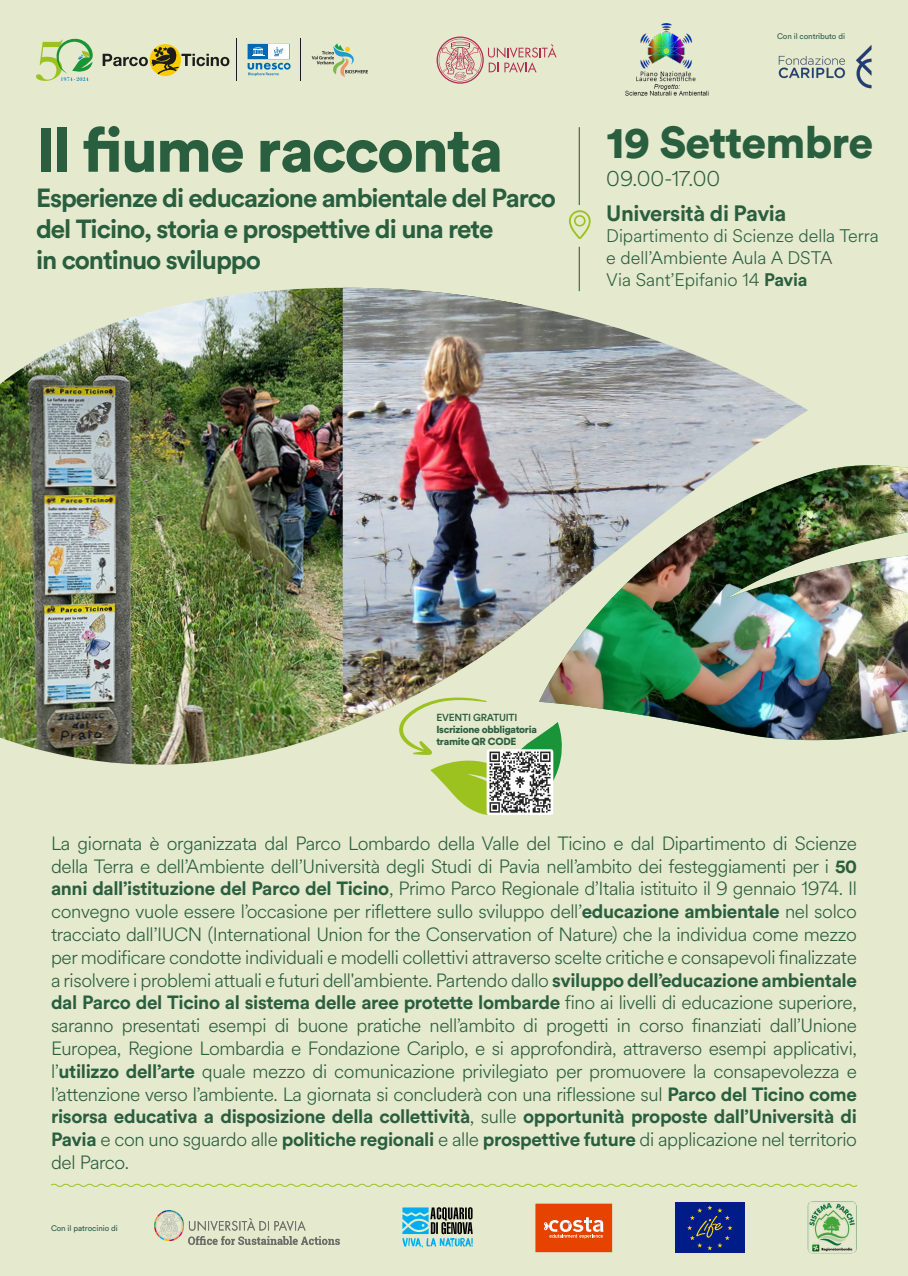
<style>
.page{position:relative;width:908px;height:1276px;background:#fff}
.page>*{position:absolute;margin:0;border:0;box-sizing:border-box;transform-origin:0 0}
.t1{font:900 62px "Circular Std";letter-spacing:-.03em;color:#295e3e}
.t2{font:900 44.4px "Circular Std";letter-spacing:-.02em;color:#295e3e}
.t3{font:700 26px/31.2px "Circular Std";letter-spacing:-.04em;color:#295e3e}
.t4{font:700 22px "Circular Std";letter-spacing:-.02em;color:#295e3e}
.t5{font:300 21.1px "Circular Spotify Text";color:#295e3e}
.t6{font:300 19px/22.8px "Circular Spotify Text";letter-spacing:-.02em;color:#295e3e;text-align:justify}
.t7{font:300 18px "Circular Spotify Text";color:#295e3e}
.t8{font:900 10.1px "Circular Std";letter-spacing:-.03em;color:#295e3e}
.t9{font:500 10.1px "Circular Std";letter-spacing:-.02em;color:#295e3e}
.t10{font:8px "Circular Std";letter-spacing:-.01em;color:#295c4d}
.s1{font-family:"Circular Std";font-weight:700}
</style>
<div class="page">
<div style="left:0;top:0;width:907px;height:1276px;background:#e5e9cd"></div>
<svg style="left:311px;top:43px;width:57px;height:34px"></svg>
<svg style="left:247px;top:44px;width:43px;height:32px"></svg>
<svg style="left:149px;top:44px;width:32px;height:32px"></svg>
<svg style="left:103px;top:47px;width:126px;height:27px"></svg>
<hr style="left:300px;top:38px;width:1px;height:43px;background:#1c1c1c">
<hr style="left:236px;top:38px;width:1px;height:43px;background:#1c1c1c">
<svg style="left:36px;top:38px;width:57px;height:43px"></svg>
<hr style="left:578px;top:127px;width:1px;height:78px;background:#295e3e">
<hr style="left:578px;top:247px;width:1px;height:44px;background:#295e3e">
<svg style="left:568px;top:210px;width:22px;height:29px"></svg>
<img style="left:0;top:288px;width:367px;height:477px">
<img style="left:342px;top:288px;width:465px;height:430px">
<svg style="left:539px;top:441px;width:268px;height:24px;fill:#bdc2ca"></svg>
<img style="left:539px;top:465px;width:368px;height:276px">
<img style="left:778px;top:45px;width:93px;height:44px">
<svg style="left:436px;top:37px;width:120px;height:47px"></svg>
<svg style="left:51px;top:1183px;width:806px;height:4px"></svg>
<svg style="left:397px;top:697px;width:172px;height:118px"></svg>
<img style="left:625px;top:24px;width:83px;height:72px">
<img style="left:154px;top:1211px;width:185px;height:33px">
<svg style="left:402px;top:1207px;width:70px;height:41px"></svg>
<svg style="left:535px;top:1203px;width:77px;height:49px;background:#e95b22"></svg>
<img style="left:807px;top:1201px;width:49px;height:52px">
<div style="left:674px;top:1202px;width:70px;height:51px;background:#001c88"></div>
<svg style="left:687px;top:1205px;width:45px;height:45px"></svg>
<p class="t1" style="left:36px;top:109px;width:468px">Il fiume racconta</p>
<p class="t3" style="left:36px;top:181px;width:521px">Esperienze di educazione ambientale del Parco del Ticino, storia e prospettive di una rete</p>
<p class="t3" style="left:36px;top:244px;width:226px">in continuo sviluppo</p>
<p class="t10" style="left:776px;top:31px;width:69px">Con il contributo di</p>
<p class="t2" style="left:606px;top:113px;width:268px">19 Settembre</p>
<p class="t5" style="left:606px;top:164px;width:115px">09.00-17.00</p>
<p class="t4" style="left:606px;top:199px;width:181px">Università di Pavia</p>
<p class="t7" style="left:606px;top:224px;width:274px">Dipartimento di Scienze della Terra</p>
<p class="t7" style="left:606px;top:245px;width:228px">e dell’Ambiente Aula A DSTA</p>
<p class="t7" style="left:606px;top:267px;width:202px">Via Sant’Epifanio 14 <span class="s1">Pavia</span></p>
<p class="t9" style="left:436px;top:710px;width:83px">EVENTI GRATUITI</p>
<p class="t8" style="left:436px;top:722px;width:102px">Iscrizione obbligatoria</p>
<p class="t8" style="left:436px;top:734px;width:82px">tramite QR CODE</p>
<p class="t6" style="left:51px;top:832px;width:807px">La giornata è organizzata dal Parco Lombardo della Valle del Ticino e dal Dipartimento di Scienze della Terra e dell’Ambiente dell’Università degli Studi di Pavia nell’ambito dei festeggiamenti per i <span class="s1">50 anni dall’istituzione del Parco del Ticino</span>, Primo Parco Regionale d’Italia istituito il 9 gennaio 1974. Il convegno vuole essere l’occasione per riflettere sullo sviluppo dell’<span class="s1">educazione ambientale</span> nel solco tracciato dall’IUCN (International Union for the Conservation of Nature) che la individua come mezzo per modificare condotte individuali e modelli collettivi attraverso scelte critiche e consapevoli finalizzate a risolvere i problemi attuali e futuri dell'ambiente. Partendo dallo <span class="s1">sviluppo dell’educazione ambientale dal Parco del Ticino al sistema delle aree protette lombarde</span> fino ai livelli di educazione superiore, saranno presentati esempi di buone pratiche nell’ambito di progetti in corso finanziati dall’Unione Europea, Regione Lombardia e Fondazione Cariplo, e si approfondirà, attraverso esempi applicativi, l’<span class="s1">utilizzo dell’arte</span> quale mezzo di comunicazione privilegiato per promuovere la consapevolezza e l’attenzione verso l’ambiente. La giornata si concluderà con una riflessione sul <span class="s1">Parco del Ticino come risorsa educativa a disposizione della collettività</span>, sulle <span class="s1">opportunità proposte dall’Università di Pavia</span> e con uno sguardo alle <span class="s1">politiche regionali</span> e alle <span class="s1">prospettive future</span> di applicazione nel territorio del Parco.</p>
<p class="t10" style="left:51px;top:1223px;width:68px">Con il patrocinio di</p>
</div>
